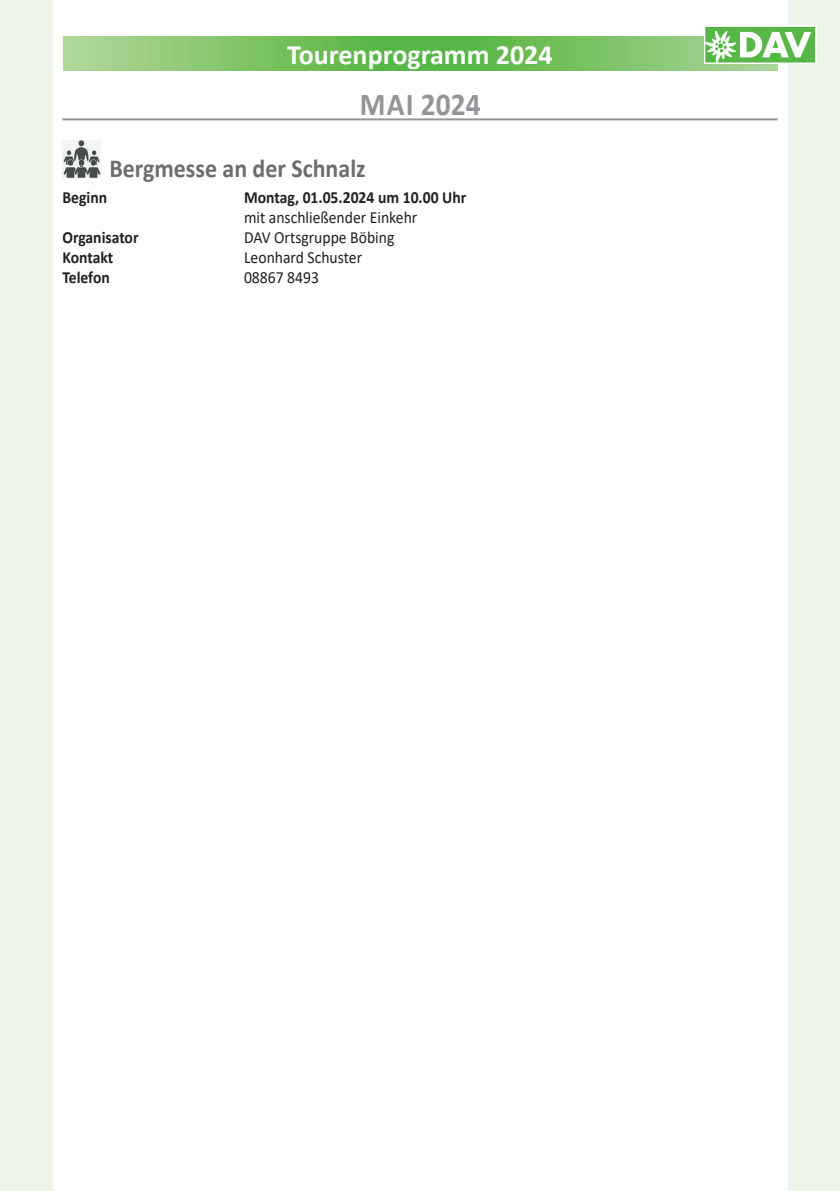
<style>
.page{position:relative;width:840px;height:1191px;background:#fff}
.page>*{position:absolute;margin:0;border:0;box-sizing:border-box;transform-origin:0 0}
.t1{font:700 32px "Calibri";color:#939598;scale:.92 1}
.t2{font:700 28px "Calibri";color:#fff}
.t3{font:700 26px "Calibri";color:#6c6d70;scale:.92 1}
.t4{font:17px "Calibri";color:#231f20;scale:.92 1}
.t5{font:700 17px "Calibri";color:#231f20;scale:.92 1}
</style>
<div class="page">
<div style="left:788px;top:0;width:51px;height:1191px;background:#ecf5e7"></div>
<svg style="left:64px;top:37px;width:713px;height:34px"></svg>
<svg style="left:703px;top:26px;width:113px;height:38px"></svg>
<svg style="left:705px;top:27px;width:109px;height:36px"></svg>
<div style="left:0;top:0;width:52px;height:1191px;background:#ecf5e7"></div>
<hr style="left:62px;top:118px;width:715px;height:2px;background:#939598">
<img style="left:62px;top:140px;width:39px;height:38px">
<h2 class="t2" style="left:287px;top:35px;width:267px">Tourenprogramm 2024</h2>
<h1 class="t1" style="left:359px;top:81px;width:133px">Mai 2024</h1>
<h3 class="t3" style="left:109px;top:150px;width:280px">Bergmesse an der Schnalz</h3>
<p class="t5" style="left:62px;top:185px;width:50px">Beginn</p>
<p class="t5" style="left:244px;top:185px;width:243px">Montag, 01.05.2024 um 10.00 Uhr</p>
<p class="t4" style="left:244px;top:206px;width:190px">mit anschließender Einkehr</p>
<p class="t5" style="left:62px;top:225px;width:84px">Organisator</p>
<p class="t4" style="left:244px;top:226px;width:165px">DAV Ortsgruppe Böbing</p>
<p class="t5" style="left:62px;top:245px;width:57px">Kontakt</p>
<p class="t4" style="left:244px;top:246px;width:130px">Leonhard Schuster</p>
<p class="t5" style="left:62px;top:265px;width:53px">Telefon</p>
<p class="t4" style="left:244px;top:266px;width:83px">08867 8493</p>
</div>
